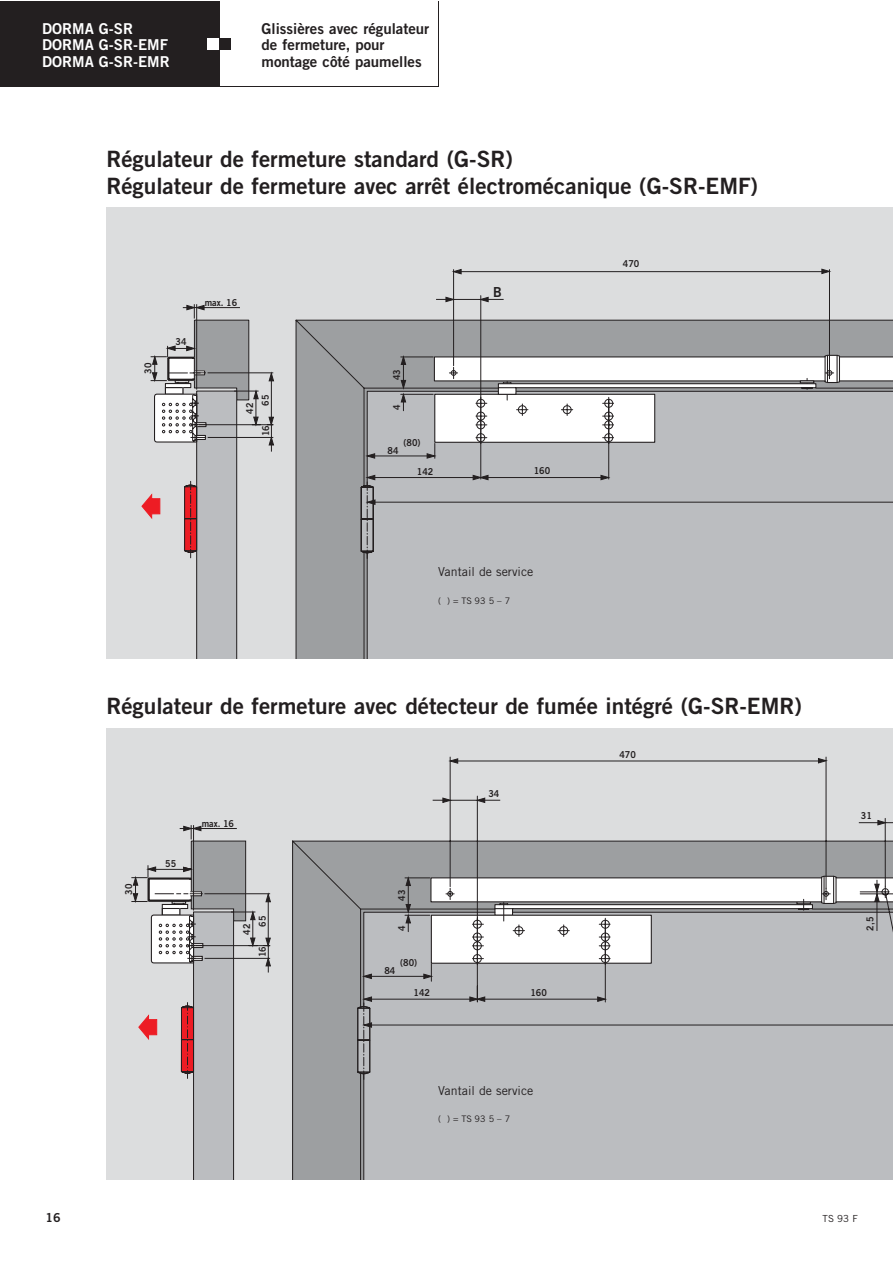
<style>
.page{position:relative;width:893px;height:1263px;background:#fff}
.page>*{position:absolute;margin:0;border:0;box-sizing:border-box;transform-origin:0 0}
.t1{font:22.5px/27px "Trade Gothic Bold Two";color:#231f20}
.t2{font:15px/16.5px "Trade Gothic Bold Two";color:#231f20}
.t3{font:15px/16.5px "Trade Gothic Bold Two";color:#fff}
.t4{font:13.8px "Trade Gothic Bold Two";color:#231f20;scale:.94 1}
.t5{font:12.3px "Trade Gothic";color:#231f20}
.t6{font:12.3px "Trade Gothic Bold Two";color:#231f20}
.t7{font:9.75px "Trade Gothic";color:#231f20}
.t8{font:9.6px "Trade Gothic Bold Two";color:#231f20;scale:.94 1}
.t9{font:9px "Trade Gothic";color:#231f20}
</style>
<div class="page">
<div style="left:0;top:2px;width:219px;height:85px;background:#231f20"></div>
<div style="left:219px;top:38px;width:12px;height:12px;background:#231f20"></div>
<div style="left:207px;top:38px;width:12px;height:12px;background:#fff"></div>
<div style="left:106px;top:208px;width:786px;height:450px;background:#dcddde"></div>
<svg style="left:295px;top:320px;width:597px;height:338px;background:#b0b2b5"></svg>
<hr style="left:460px;top:271px;width:364px;height:1px;background:#231f20">
<svg style="left:453px;top:269px;width:8px;height:5px"></svg>
<svg style="left:821px;top:269px;width:8px;height:5px"></svg>
<svg style="left:436px;top:297px;width:67px;height:5px"></svg>
<svg style="left:601px;top:475px;width:7px;height:5px"></svg>
<svg style="left:473px;top:475px;width:15px;height:5px"></svg>
<svg style="left:367px;top:454px;width:7px;height:4px"></svg>
<svg style="left:141px;top:304px;width:133px;height:354px"></svg>
<svg style="left:367px;top:475px;width:8px;height:83px"></svg>
<hr style="left:371px;top:477px;width:104px;height:1px;background:#231f20">
<hr style="left:401px;top:394px;width:32px;height:1px;background:#231f20">
<hr style="left:401px;top:357px;width:32px;height:1px;background:#231f20">
<svg style="left:427px;top:354px;width:465px;height:104px;background:#cbcbcd"></svg>
<hr style="left:374px;top:456px;width:55px;height:1px;background:#231f20">
<svg style="left:401px;top:357px;width:4px;height:31px"></svg>
<svg style="left:401px;top:394px;width:4px;height:17px"></svg>
<hr style="left:608px;top:444px;width:1px;height:35px;background:#231f20">
<hr style="left:480px;top:444px;width:1px;height:35px;background:#231f20">
<hr style="left:486px;top:477px;width:116px;height:1px;background:#231f20">
<hr style="left:829px;top:270px;width:1px;height:97px;background:#231f20">
<hr style="left:453px;top:270px;width:1px;height:96px;background:#231f20">
<hr style="left:480px;top:296px;width:1px;height:103px;background:#231f20">
<hr style="left:373px;top:502px;width:519px;height:1px;background:#231f20">
<hr style="left:480px;top:397px;width:1px;height:47px;background:#231f20">
<div style="left:106px;top:729px;width:786px;height:450px;background:#dcddde"></div>
<svg style="left:131px;top:825px;width:139px;height:354px"></svg>
<svg style="left:292px;top:757px;width:600px;height:422px"></svg>
<p class="t3" style="left:42px;top:21px;width:129px">DORMA G-SR<br>DORMA G-SR-EMF<br>DORMA G-SR-EMR</p>
<p class="t2" style="left:261px;top:21px;width:169px">Glissières avec régulateur de fermeture, pour montage côté paumelles</p>
<p class="t1" style="left:106px;top:147px;width:653px">Régulateur de fermeture standard (G-SR)<br>Régulateur de fermeture avec arrêt électromécanique (G-SR-EMF)</p>
<p class="t8" style="left:144px;top:374px;width:13px;rotate:-90deg">30</p>
<p class="t8" style="left:175px;top:338px;width:13px">34</p>
<p class="t8" style="left:205px;top:299px;width:36px">max. 16</p>
<p class="t8" style="left:246px;top:414px;width:13px;rotate:-90deg">42</p>
<p class="t8" style="left:262px;top:406px;width:13px;rotate:-90deg">65</p>
<p class="t8" style="left:262px;top:436px;width:13px;rotate:-90deg">16</p>
<p class="t8" style="left:393px;top:380px;width:13px;rotate:-90deg">43</p>
<p class="t8" style="left:393px;top:410px;width:7px;rotate:-90deg">4</p>
<p class="t8" style="left:403px;top:439px;width:20px">(80)</p>
<p class="t8" style="left:417px;top:468px;width:19px">142</p>
<p class="t8" style="left:387px;top:447px;width:13px">84</p>
<p class="t4" style="left:493px;top:287px;width:11px">B</p>
<p class="t8" style="left:533px;top:467px;width:19px">160</p>
<p class="t5" style="left:438px;top:567px;width:97px">Vantail de service</p>
<p class="t9" style="left:438px;top:597px;width:73px">( ) = TS 93 5 – 7</p>
<p class="t8" style="left:623px;top:260px;width:19px">470</p>
<p class="t6" style="left:46px;top:1213px;width:17px">16</p>
<p class="t1" style="left:106px;top:695px;width:697px">Régulateur de fermeture avec détecteur de fumée intégré (G-SR-EMR)</p>
<p class="t8" style="left:125px;top:895px;width:13px;rotate:-90deg">30</p>
<p class="t8" style="left:165px;top:860px;width:13px">55</p>
<p class="t8" style="left:202px;top:820px;width:36px">max. 16</p>
<p class="t8" style="left:243px;top:935px;width:13px;rotate:-90deg">42</p>
<p class="t8" style="left:259px;top:927px;width:13px;rotate:-90deg">65</p>
<p class="t8" style="left:259px;top:957px;width:13px;rotate:-90deg">16</p>
<p class="t8" style="left:488px;top:790px;width:13px">34</p>
<p class="t8" style="left:398px;top:901px;width:13px;rotate:-90deg">43</p>
<p class="t8" style="left:398px;top:931px;width:7px;rotate:-90deg">4</p>
<p class="t8" style="left:400px;top:959px;width:20px">(80)</p>
<p class="t8" style="left:413px;top:990px;width:19px">142</p>
<p class="t8" style="left:384px;top:967px;width:13px">84</p>
<p class="t8" style="left:530px;top:989px;width:19px">160</p>
<p class="t5" style="left:438px;top:1086px;width:97px">Vantail de service</p>
<p class="t9" style="left:438px;top:1116px;width:73px">( ) = TS 93 5 – 7</p>
<p class="t8" style="left:619px;top:751px;width:19px">470</p>
<p class="t8" style="left:860px;top:812px;width:13px">31</p>
<p class="t8" style="left:866px;top:931px;width:16px;rotate:-90deg">2,5</p>
<p class="t7" style="left:822px;top:1215px;width:37px">TS 93 F</p>
</div>
